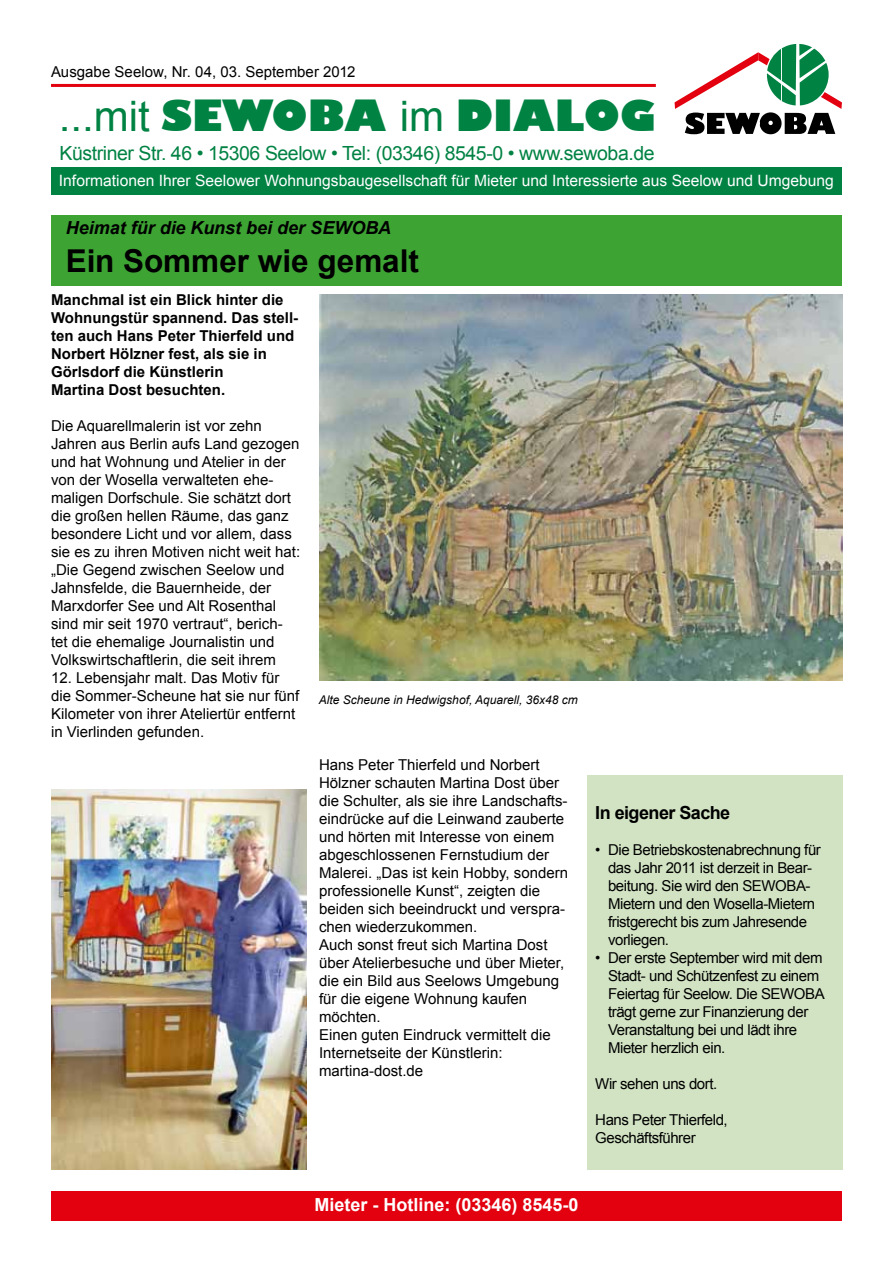
<style>
.page{position:relative;width:893px;height:1263px;background:#fff}
.page>*{position:absolute;margin:0;border:0;box-sizing:border-box;transform-origin:0 0}
.t1{font:42px "Gilbert Ultra Bold Plain";color:#008243}
.t2{font:700 31.5px "Arial";color:#000}
.t3{font:19.5px "Arial";letter-spacing:-.025em;color:#008243}
.t4{font:italic 700 18px "Arial";color:#000}
.t5{font:700 18px "Arial";color:#fff}
.t6{font:700 18px "Arial";letter-spacing:-.03em;color:#000}
.t7{font:15.6px "Arial";color:#fff}
.t8{font:15px/18px "Arial";color:#000}
.t9{font:15px/18px "Arial";letter-spacing:-.03em;color:#000}
.t10{font:700 15px/18px "Arial";color:#000}
.t11{font:italic 12px "Arial";color:#000}
.s1{font-family:"Arial"}
</style>
<div class="page">
<div style="left:51px;top:168px;width:791px;height:27px;background:#008243"></div>
<svg style="left:674px;top:44px;width:168px;height:90px"></svg>
<div style="left:51px;top:1191px;width:791px;height:29px;background:#e3000f"></div>
<hr style="left:51px;top:84px;width:605px;height:3px;background:#e3000f">
<div style="left:51px;top:215px;width:791px;height:71px;background:#3da434"></div>
<div style="left:587px;top:775px;width:255px;height:394px;background:#d2e3c3"></div>
<img style="left:51px;top:790px;width:255px;height:379px">
<img style="left:319px;top:294px;width:523px;height:386px">
<p class="t8" style="left:51px;top:63px;width:306px">Ausgabe Seelow, Nr. 04, 03. September 2012</p>
<h1 class="t1" style="left:59px;top:90px;width:599px"><span class="s1">...mit</span> SEWOBA <span class="s1">im</span> DIALOG</h1>
<h3 class="t3" style="left:60px;top:140px;width:597px">Küstriner Str. 46 • 15306 Seelow • Tel: (03346) 8545-0 • www.sewoba.de</h3>
<p class="t7" style="left:59px;top:171px;width:776px">Informationen Ihrer Seelower Wohnungsbaugesellschaft für Mieter und Interessierte aus Seelow und Umgebung</p>
<p class="t4" style="left:66px;top:216px;width:327px">Heimat für die Kunst bei der SEWOBA</p>
<h2 class="t2" style="left:66px;top:240px;width:355px">Ein Sommer wie gemalt</h2>
<p class="t10" style="left:51px;top:292px;width:249px">Manchmal ist ein Blick hinter die<br>Wohnungstür spannend. Das stell&shy;ten auch Hans Peter Thierfeld und<br>Norbert Hölzner fest, als sie in<br>Görlsdorf die Künstlerin<br>Martina Dost besuchten.</p>
<p class="t8" style="left:51px;top:417px;width:251px">Die Aquarellmalerin ist vor zehn Jahren aus Berlin aufs Land gezogen und hat Wohnung und Atelier in der von der Wosella verwalteten ehe&shy;maligen Dorfschule. Sie schätzt dort die großen hellen Räume, das ganz besondere Licht und vor allem, dass sie es zu ihren Motiven nicht weit hat: „Die Gegend zwischen Seelow und Jahnsfelde, die Bauernheide, der Marxdorfer See und Alt Rosenthal sind mir seit 1970 vertraut“, berich&shy;tet die ehemalige Journalistin und Volkswirtschaftlerin, die seit ihrem</p>
<p class="t8" style="left:51px;top:669px;width:250px">12. Lebensjahr malt. Das Motiv für die Sommer-Scheune hat sie nur fünf Kilometer von ihrer Ateliertür entfernt in Vierlinden gefunden.</p>
<p class="t11" style="left:319px;top:692px;width:261px">Alte Scheune in Hedwigshof, Aquarell, 36x48 cm</p>
<p class="t8" style="left:319px;top:756px;width:250px">Hans Peter Thierfeld und Norbert<br>Hölzner schauten Martina Dost über die Schulter, als sie ihre Landschafts&shy;eindrücke auf die Leinwand zauberte und hörten mit Interesse von einem abgeschlossenen Fernstudium der<br>Malerei. „Das ist kein Hobby, sondern professionelle Kunst“, zeigten die beiden sich beeindruckt und verspra&shy;chen wiederzukommen.<br>Auch sonst freut sich Martina Dost über Atelierbesuche und über Mieter, die ein Bild aus Seelows Umgebung für die eigene Wohnung kaufen möchten.<br>Einen guten Eindruck vermittelt die<br>Internetseite der Künstlerin: martina-dost.de</p>
<p class="t6" style="left:595px;top:801px;width:136px">In eigener Sache</p>
<p class="t9" style="left:608px;top:841px;width:214px;text-indent:-13px">• Die Betriebskostenabrechnung für das Jahr 2011 ist derzeit in Bear&shy;beitung. Sie wird den SEWOBA-<br>Mietern und den Wosella-Mietern fristgerecht bis zum Jahresende vorliegen.</p>
<p class="t9" style="left:608px;top:949px;width:218px;text-indent:-13px">• Der erste September wird mit dem<br>Stadt- und Schützenfest zu einem<br>Feiertag für Seelow. Die SEWOBA trägt gerne zur Finanzierung der<br>Veranstaltung bei und lädt ihre<br>Mieter herzlich ein.</p>
<p class="t9" style="left:595px;top:1075px;width:123px">Wir sehen uns dort.</p>
<p class="t9" style="left:595px;top:1111px;width:134px">Hans Peter Thierfeld,<br>Geschäftsführer</p>
<p class="t5" style="left:314px;top:1193px;width:266px">Mieter - Hotline: (03346) 8545-0</p>
</div>
